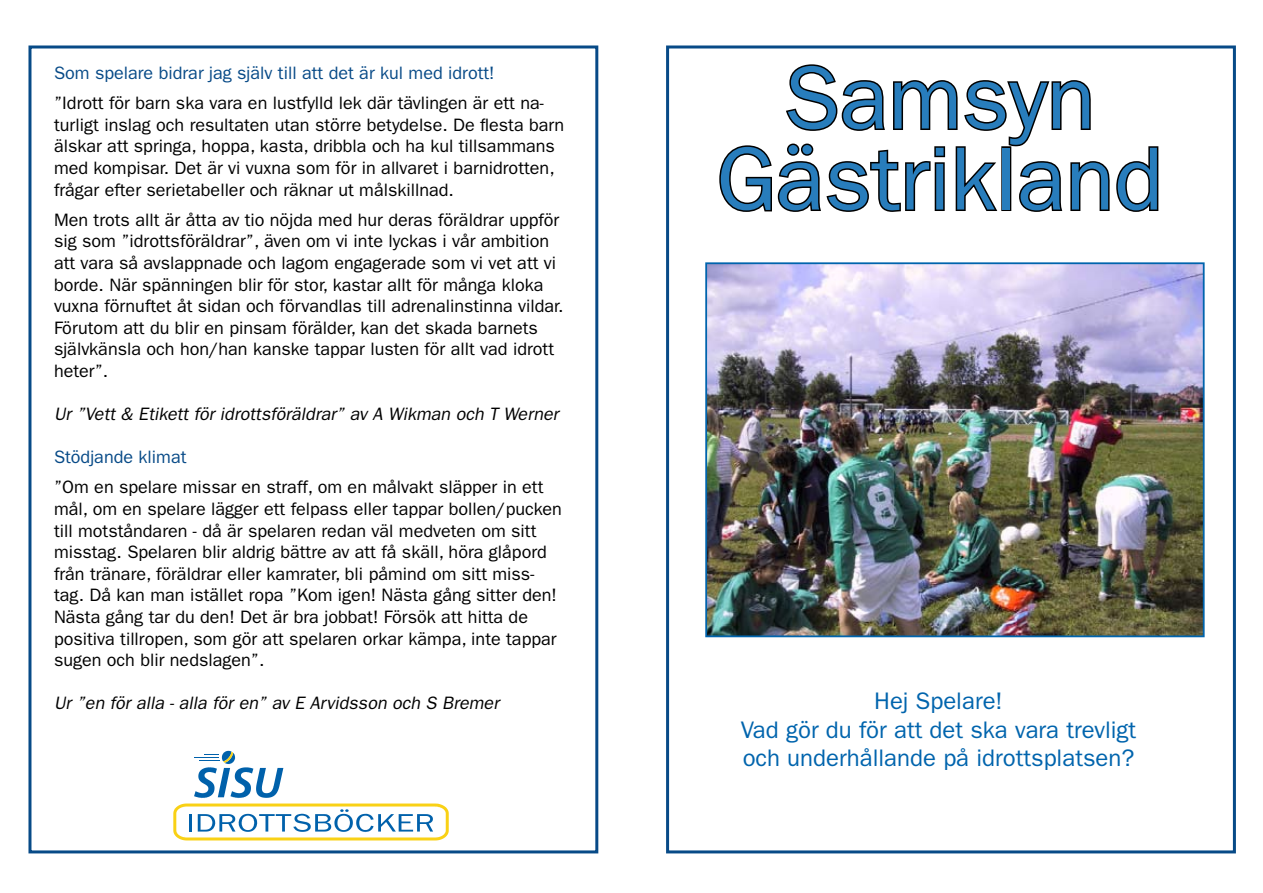
<style>
.page{position:relative;width:1263px;height:893px;background:#fff}
.page>*{position:absolute;margin:0;border:0;box-sizing:border-box;transform-origin:0 0}
.t1{font:90px/81px "ITC Franklin Gothic Std";color:#287dbc;text-align:center}
.t2{font:24px/28.8px "ITC Franklin Gothic Std";color:#0064ad;text-align:center}
.t3{font:18px/21.6px "ITC Franklin Gothic Std";color:#000}
.t4{font:italic 18px "ITC Franklin Gothic Std";color:#000}
.t5{font:18px "ITC Franklin Gothic Std";color:#074a87}
</style>
<div class="page">
<div style="left:666px;top:45px;width:570px;height:808px;border:3px solid #074a87"></div>
<svg style="left:719px;top:64px;width:440px;height:148px"></svg>
<div style="left:28px;top:45px;width:570px;height:808px;border:3px solid #074a87"></div>
<svg style="left:173px;top:751px;width:276px;height:89px"></svg>
<img style="left:708px;top:265px;width:493px;height:369px">
<div style="left:705px;top:262px;width:499px;height:375px;border:2px solid #0064ad"></div>
<h1 class="t1" style="left:716px;top:58px;width:448px">Samsyn<br>Gästrikland</h1>
<p class="t5" style="left:54px;top:63px;width:442px">Som spelare bidrar jag själv till att det är kul med idrott!</p>
<p class="t3" style="left:54px;top:92px;width:512px">”Idrott för barn ska vara en lustfylld lek där tävlingen är ett na&shy;turligt inslag och resultaten utan större betydelse. De flesta barn älskar att springa, hoppa, kasta, dribbla och ha kul tillsammans med kompisar. Det är vi vuxna som för in allvaret i barnidrotten, frågar efter serietabeller och räknar ut målskillnad.</p>
<p class="t3" style="left:54px;top:209px;width:511px">Men trots allt är åtta av tio nöjda med hur deras föräldrar uppför sig som ”idrottsföräldrar”, även om vi inte lyckas i vår ambition att vara så avslappnade och lagom engagerade som vi vet att vi borde. När spänningen blir för stor, kastar allt för många kloka vuxna förnuftet åt sidan och förvandlas till adrenalinstinna vildar.<br>Förutom att du blir en pinsam förälder, kan det skada barnets självkänsla och hon/han kanske tappar lusten för allt vad idrott heter”.</p>
<p class="t4" style="left:54px;top:404px;width:510px">Ur ”Vett &amp; Etikett för idrottsföräldrar” av A Wikman och T Werner</p>
<p class="t5" style="left:54px;top:447px;width:134px">Stödjande klimat</p>
<p class="t3" style="left:54px;top:477px;width:509px">”Om en spelare missar en straff, om en målvakt släpper in ett mål, om en spelare lägger ett felpass eller tappar bollen/pucken till motståndaren - då är spelaren redan väl medveten om sitt misstag. Spelaren blir aldrig bättre av att få skäll, höra glåpord från tränare, föräldrar eller kamrater, bli påmind om sitt miss&shy;tag. Då kan man istället ropa ”Kom igen! Nästa gång sitter den!<br>Nästa gång tar du den! Det är bra jobbat! Försök att hitta de positiva tillropen, som gör att spelaren orkar kämpa, inte tappar sugen och blir nedslagen”.</p>
<p class="t4" style="left:54px;top:693px;width:450px">Ur ”en för alla - alla för en” av E Arvidsson och S Bremer</p>
<h2 class="t2" style="left:741px;top:686px;width:397px">Hej Spelare!<br>Vad gör du för att det ska vara trevligt och underhållande på idrottsplatsen?</h2>
</div>
